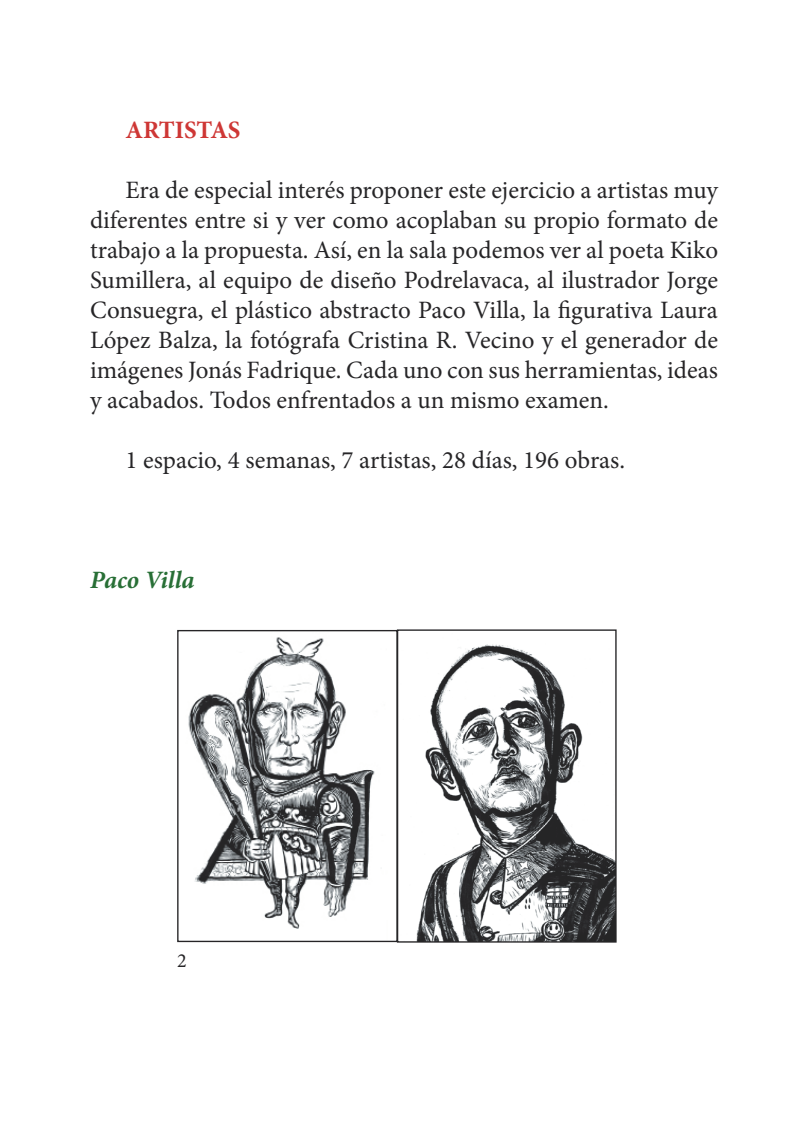
<style>
.page{position:relative;width:808px;height:1134px;background:#fff}
.page>*{position:absolute;margin:0;border:0;box-sizing:border-box;transform-origin:0 0}
.t1{font:25px/30px "Minion Pro";color:#262527;text-align:justify}
.t2{font:italic 700 25px "Minion Pro";letter-spacing:-.005em;color:#286f36}
.t3{font:700 25px "Minion Pro";letter-spacing:-.01em;color:#ce3735}
.t4{font:20px "Minion Pro";color:#262527}
</style>
<div class="page">
<img style="left:188px;top:637px;width:187px;height:292px">
<div style="left:177px;top:630px;width:221px;height:312px;border:1px solid #262527"></div>
<img style="left:416px;top:644px;width:199px;height:297px">
<div style="left:397px;top:629px;width:220px;height:314px;border:1px solid #262527"></div>
<p class="t3" style="left:125px;top:113px;width:117px">ARTISTAS</p>
<p class="t1" style="left:90px;top:175px;width:629px;text-indent:35px">Era de especial interés proponer este ejercicio a artistas muy diferentes entre si y ver como acoplaban su propio formato de trabajo a la propuesta. Así, en la sala podemos ver al poeta Kiko Sumillera, al equipo de diseño Podrelavaca, al ilustrador Jorge Consuegra, el plástico abstracto Paco Villa, la figurativa Laura López Balza, la fotógrafa Cristina R. Vecino y el generador de imágenes Jonás Fadrique. Cada uno con sus herramientas, ideas y acabados. Todos enfrentados a un mismo examen.</p>
<p class="t1" style="left:125px;top:445px;width:501px">1 espacio, 4 semanas, 7 artistas, 28 días, 196 obras.</p>
<p class="t2" style="left:90px;top:562px;width:106px">Paco Villa</p>
<p class="t4" style="left:177px;top:947px;width:11px">2</p>
</div>
